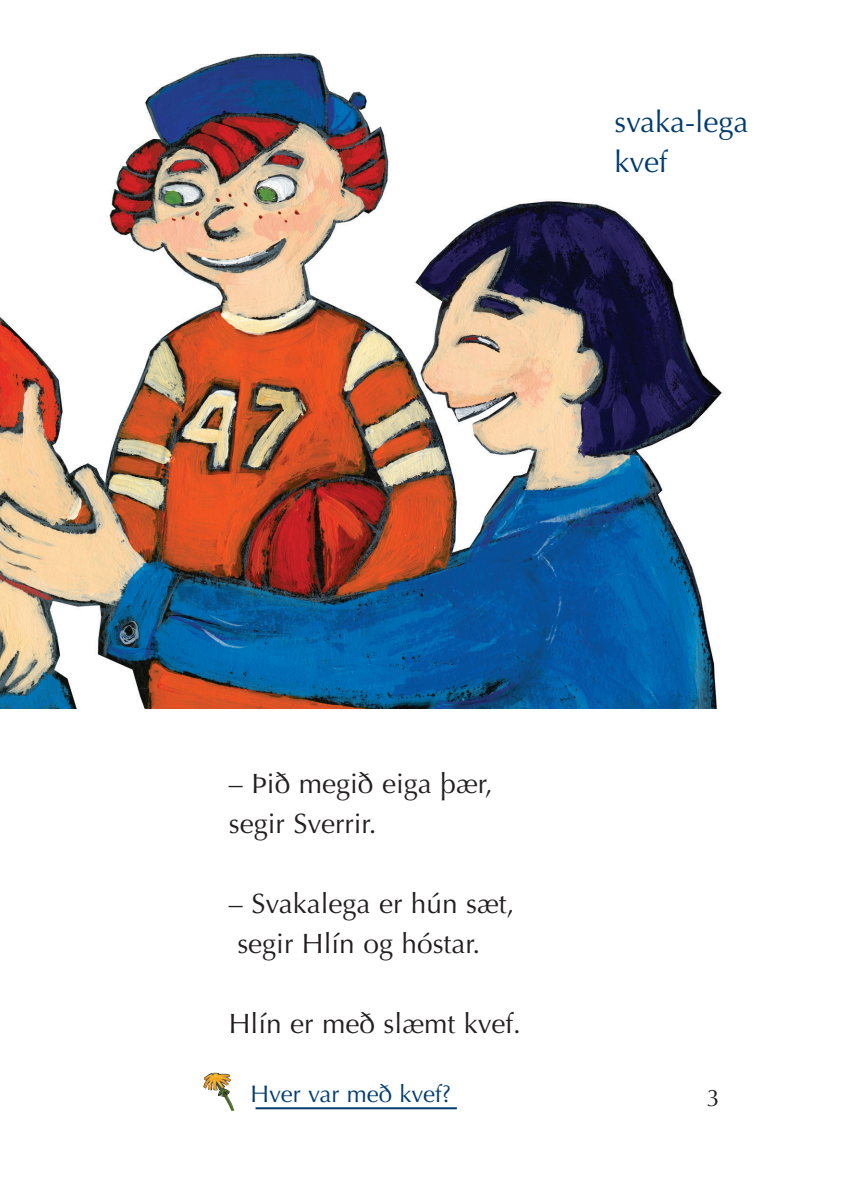
<style>
.page{position:relative;width:842px;height:1191px;background:#fff}
.page>*{position:absolute;margin:0;border:0;box-sizing:border-box;transform-origin:0 0}
.t1{font:30px/40px "Optima";color:#003b70}
.t2{font:28px/40px "Optima";color:#231f20}
.t3{font:24px "Optima";color:#003b70}
.t4{font:24px "Optima";color:#231f20}
</style>
<div class="page">
<img style="left:0;top:53px;width:722px;height:655px">
<hr style="left:256px;top:1107px;width:201px;height:2px;background:#003b70">
<img style="left:203px;top:1072px;width:31px;height:38px">
<p class="t1" style="left:614px;top:102px;width:136px">svaka-lega kvef</p>
<p class="t2" style="left:229px;top:764px;width:266px">– Þið megið eiga þær, segir Sverrir.</p>
<p class="t2" style="left:237px;top:884px;width:279px;text-indent:-9px">– Svakalega er hún sæt, segir Hlín og hóstar.</p>
<p class="t2" style="left:229px;top:1004px;width:294px">Hlín er með slæmt kvef.</p>
<p class="t3" style="left:250px;top:1079px;width:202px">Hver var með kvef?</p>
<p class="t4" style="left:707px;top:1084px;width:15px">3</p>
</div>
